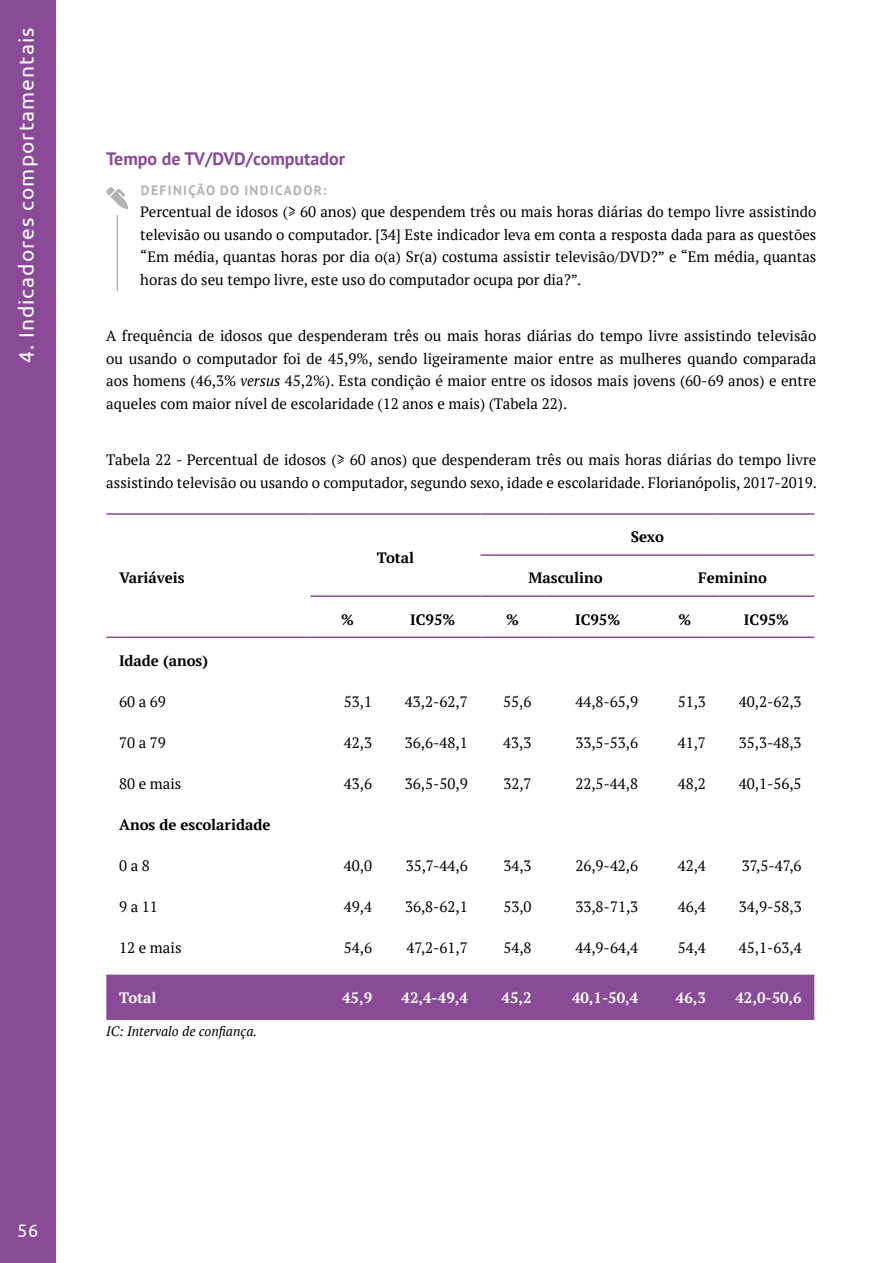
<style>
.page{position:relative;width:893px;height:1263px;background:#fff}
.page>*{position:absolute;margin:0;border:0;box-sizing:border-box;transform-origin:0 0}
.t1{font:21px "Ubuntu";letter-spacing:.05em;color:#fff}
.t2{font:700 18px "PT Sans";color:#894a97}
.t3{font:18px "Ubuntu";color:#fff}
.t4{font:15px/22.5px "PT Serif";color:#000;text-align:justify}
.t5{font:700 15px "PT Serif";color:#000}
.t6{font:700 15px "PT Serif";color:#fff}
.t7{font:italic 13.5px "PT Serif";color:#000}
.t8{font:700 13.5px "PT Sans";letter-spacing:.105em;color:#b3b2b2}
.s1{font-style:italic}
</style>
<div class="page">
<div style="left:0;top:0;width:55px;height:1263px;background:#894a97"></div>
<div style="left:106px;top:974px;width:708px;height:46px;background:#894a97"></div>
<hr style="left:480px;top:554px;width:64px;height:2px;background:#894a97">
<hr style="left:544px;top:554px;width:107px;height:2px;background:#894a97">
<hr style="left:651px;top:554px;width:68px;height:2px;background:#894a97">
<hr style="left:719px;top:554px;width:95px;height:2px;background:#894a97">
<hr style="left:480px;top:595px;width:64px;height:2px;background:#894a97">
<hr style="left:544px;top:595px;width:107px;height:2px;background:#894a97">
<hr style="left:651px;top:595px;width:68px;height:2px;background:#894a97">
<hr style="left:719px;top:595px;width:95px;height:2px;background:#894a97">
<hr style="left:106px;top:513px;width:204px;height:2px;background:#894a97">
<hr style="left:480px;top:513px;width:64px;height:2px;background:#894a97">
<hr style="left:544px;top:513px;width:107px;height:2px;background:#894a97">
<hr style="left:651px;top:513px;width:68px;height:2px;background:#894a97">
<hr style="left:719px;top:513px;width:95px;height:2px;background:#894a97">
<hr style="left:106px;top:636px;width:204px;height:2px;background:#894a97">
<hr style="left:310px;top:636px;width:75px;height:2px;background:#894a97">
<hr style="left:385px;top:636px;width:95px;height:2px;background:#894a97">
<hr style="left:480px;top:636px;width:64px;height:2px;background:#894a97">
<hr style="left:544px;top:636px;width:107px;height:2px;background:#894a97">
<hr style="left:651px;top:636px;width:68px;height:2px;background:#894a97">
<hr style="left:719px;top:636px;width:95px;height:2px;background:#894a97">
<hr style="left:310px;top:513px;width:75px;height:2px;background:#894a97">
<hr style="left:385px;top:513px;width:95px;height:2px;background:#894a97">
<hr style="left:310px;top:595px;width:75px;height:2px;background:#894a97">
<hr style="left:385px;top:595px;width:95px;height:2px;background:#894a97">
<hr style="left:117px;top:215px;width:1px;height:76px;background:#b3b2b2">
<svg style="left:106px;top:187px;width:22px;height:22px"></svg>
<h1 class="t1" style="left:14px;top:363px;width:337px;rotate:-90deg">4. Indicadores comportamentais</h1>
<p class="t2" style="left:106px;top:147px;width:240px">Tempo de TV/DVD/computador</p>
<p class="t8" style="left:141px;top:181px;width:187px">DEFINIÇÃO DO INDICADOR:</p>
<p class="t4" style="left:140px;top:201px;width:678px">Percentual de idosos (≥ 60 anos) que despendem três ou mais horas diárias do tempo livre assistindo televisão ou usando o computador. [34] Este indicador leva em conta a resposta dada para as questões “Em média, quantas horas por dia o(a) Sr(a) costuma assistir televisão/DVD?” e “Em média, quantas horas do seu tempo livre, este uso do computador ocupa por dia?”.</p>
<p class="t4" style="left:106px;top:325px;width:712px">A frequência de idosos que despenderam três ou mais horas diárias do tempo livre assistindo televisão ou usando o computador foi de 45,9%, sendo ligeiramente maior entre as mulheres quando comparada aos homens (46,3% <span class="s1">versus</span> 45,2%). Esta condição é maior entre os idosos mais jovens (60-69 anos) e entre aqueles com maior nível de escolaridade (12 anos e mais) (Tabela 22).</p>
<p class="t4" style="left:106px;top:449px;width:712px">Tabela 22 - Percentual de idosos (≥ 60 anos) que despenderam três ou mais horas diárias do tempo livre assistindo televisão ou usando o computador, segundo sexo, idade e escolaridade. Florianópolis, 2017-2019.</p>
<p class="t5" style="left:119px;top:568px;width:67px">Variáveis</p>
<p class="t5" style="left:377px;top:547px;width:39px">Total</p>
<p class="t5" style="left:631px;top:527px;width:35px">Sexo</p>
<p class="t5" style="left:529px;top:568px;width:76px">Masculino</p>
<p class="t5" style="left:698px;top:568px;width:70px">Feminino</p>
<p class="t5" style="left:341px;top:609px;width:14px">%</p>
<p class="t5" style="left:410px;top:609px;width:47px">IC95%</p>
<p class="t5" style="left:506px;top:609px;width:14px">%</p>
<p class="t5" style="left:575px;top:609px;width:47px">IC95%</p>
<p class="t5" style="left:678px;top:609px;width:14px">%</p>
<p class="t5" style="left:744px;top:609px;width:47px">IC95%</p>
<p class="t5" style="left:119px;top:650px;width:90px">Idade (anos)</p>
<p class="t4" style="left:119px;top:690px;width:48px">60 a 69</p>
<p class="t4" style="left:344px;top:690px;width:30px">53,1</p>
<p class="t4" style="left:405px;top:690px;width:64px">43,2-62,7</p>
<p class="t4" style="left:503px;top:690px;width:30px">55,6</p>
<p class="t4" style="left:575px;top:690px;width:64px">44,8-65,9</p>
<p class="t4" style="left:678px;top:690px;width:30px">51,3</p>
<p class="t4" style="left:739px;top:690px;width:64px">40,2-62,3</p>
<p class="t4" style="left:119px;top:731px;width:48px">70 a 79</p>
<p class="t4" style="left:344px;top:731px;width:30px">42,3</p>
<p class="t4" style="left:405px;top:731px;width:64px">36,6-48,1</p>
<p class="t4" style="left:503px;top:731px;width:30px">43,3</p>
<p class="t4" style="left:575px;top:731px;width:64px">33,5-53,6</p>
<p class="t4" style="left:678px;top:731px;width:30px">41,7</p>
<p class="t4" style="left:739px;top:731px;width:64px">35,3-48,3</p>
<p class="t4" style="left:119px;top:772px;width:64px">80 e mais</p>
<p class="t4" style="left:344px;top:772px;width:30px">43,6</p>
<p class="t4" style="left:405px;top:772px;width:64px">36,5-50,9</p>
<p class="t4" style="left:503px;top:772px;width:30px">32,7</p>
<p class="t4" style="left:575px;top:772px;width:64px">22,5-44,8</p>
<p class="t4" style="left:678px;top:772px;width:30px">48,2</p>
<p class="t4" style="left:739px;top:772px;width:64px">40,1-56,5</p>
<p class="t5" style="left:119px;top:815px;width:153px">Anos de escolaridade</p>
<p class="t4" style="left:119px;top:854px;width:32px">0 a 8</p>
<p class="t4" style="left:344px;top:854px;width:30px">40,0</p>
<p class="t4" style="left:406px;top:854px;width:64px">35,7-44,6</p>
<p class="t4" style="left:503px;top:854px;width:30px">34,3</p>
<p class="t4" style="left:575px;top:854px;width:64px">26,9-42,6</p>
<p class="t4" style="left:678px;top:854px;width:30px">42,4</p>
<p class="t4" style="left:742px;top:854px;width:61px">37,5-47,6</p>
<p class="t4" style="left:119px;top:895px;width:40px">9 a 11</p>
<p class="t4" style="left:344px;top:895px;width:30px">49,4</p>
<p class="t4" style="left:405px;top:895px;width:64px">36,8-62,1</p>
<p class="t4" style="left:503px;top:895px;width:30px">53,0</p>
<p class="t4" style="left:575px;top:895px;width:64px">33,8-71,3</p>
<p class="t4" style="left:678px;top:895px;width:30px">46,4</p>
<p class="t4" style="left:739px;top:895px;width:64px">34,9-58,3</p>
<p class="t4" style="left:119px;top:937px;width:64px">12 e mais</p>
<p class="t4" style="left:344px;top:937px;width:30px">54,6</p>
<p class="t4" style="left:406px;top:937px;width:63px">47,2-61,7</p>
<p class="t4" style="left:503px;top:937px;width:30px">54,8</p>
<p class="t4" style="left:575px;top:937px;width:64px">44,9-64,4</p>
<p class="t4" style="left:678px;top:937px;width:30px">54,4</p>
<p class="t4" style="left:739px;top:937px;width:64px">45,1-63,4</p>
<p class="t6" style="left:119px;top:987px;width:39px">Total</p>
<p class="t6" style="left:342px;top:987px;width:32px">45,9</p>
<p class="t6" style="left:402px;top:987px;width:68px">42,4-49,4</p>
<p class="t6" style="left:502px;top:987px;width:32px">45,2</p>
<p class="t6" style="left:572px;top:987px;width:68px">40,1-50,4</p>
<p class="t6" style="left:676px;top:987px;width:32px">46,3</p>
<p class="t6" style="left:735px;top:987px;width:68px">42,0-50,6</p>
<p class="t7" style="left:106px;top:1023px;width:152px">IC: Intervalo de confiança.</p>
<p class="t3" style="left:17px;top:1219px;width:23px">56</p>
</div>
